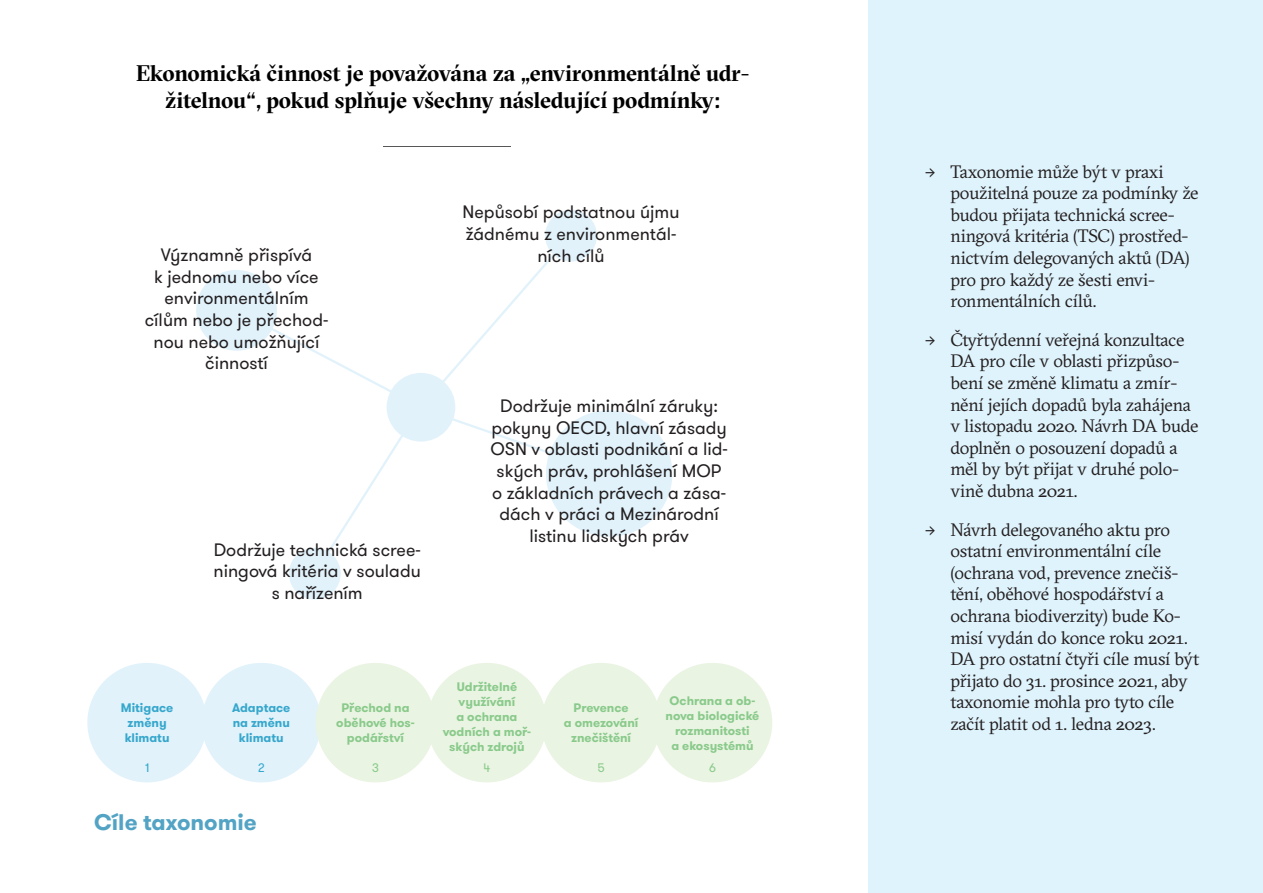
<style>
.page{position:relative;width:1263px;height:893px;background:#fff}
.page>*{position:absolute;margin:0;border:0;box-sizing:border-box;transform-origin:0 0}
.t1{font:700 22.5px/27px "GT Sectra Fine";letter-spacing:-.01em;color:#000001;text-align:center}
.t2{font:700 22.5px "GT Walsheim Pro";color:#52a3c4}
.t3{font:18px/21.6px "GT Sectra";letter-spacing:-.015em;color:#231f20}
.t4{font:18px/21.6px "GT Walsheim Pro";color:#231f20;text-align:center}
.t5{font:700 12.3px/14.9px "GT Walsheim Pro";color:#89ca8b;text-align:center}
.t6{font:700 12.3px/14.9px "GT Walsheim Pro";color:#36a7cc;text-align:center}
.t7{font:12.3px "GT Walsheim Pro";color:#89ca8b}
.t8{font:12.3px "GT Walsheim Pro";color:#36a7cc}
.s1{font-family:"GT Sectra Fine";font-weight:700}
</style>
<div class="page">
<svg style="left:243px;top:254px;width:316px;height:315px"></svg>
<hr style="left:383px;top:146px;width:128px;height:1px;background:#57585a">
<div style="left:545px;top:210px;width:52px;height:52px;background:#e1f2fb;border-radius:50%"></div>
<div style="left:868px;top:0;width:395px;height:893px;background:#dff3fc"></div>
<div style="left:196px;top:270px;width:81px;height:81px;background:#e1f2fb;border-radius:50%"></div>
<div style="left:387px;top:373px;width:68px;height:69px;background:#e1f2fb;border-radius:50%"></div>
<div style="left:87px;top:663px;width:120px;height:119px;background:#e1f2fb;border-radius:50%"></div>
<div style="left:202px;top:663px;width:119px;height:119px;background:#e1f2fb;border-radius:50%"></div>
<div style="left:427px;top:663px;width:120px;height:119px;background:#eaf4e2;border-radius:50%"></div>
<div style="left:316px;top:663px;width:119px;height:119px;background:#eaf4e2;border-radius:50%"></div>
<div style="left:541px;top:663px;width:120px;height:119px;background:#eaf4e2;border-radius:50%"></div>
<div style="left:653px;top:663px;width:119px;height:119px;background:#eaf4e2;border-radius:50%"></div>
<div style="left:289px;top:548px;width:52px;height:52px;background:#e1f2fb;border-radius:50%"></div>
<div style="left:546px;top:410px;width:126px;height:127px;background:#e1f2fb;border-radius:50%"></div>
<p class="t1" style="left:136px;top:59px;width:615px">Ekonomická činnost je považována za „environmentálně udr&shy;žitelnou“, pokud splňuje všechny následující podmínky:</p>
<p class="t4" style="left:462px;top:202px;width:219px;text-align:left">Nepůsobí podstatnou újmu žádnému z environmentál-</p>
<p class="t4" style="left:161px;top:244px;width:153px">Významně přispívá</p>
<p class="t4" style="left:537px;top:245px;width:69px">ních cílů</p>
<p class="t4" style="left:145px;top:266px;width:185px">k jednomu nebo více environmentálním cílům nebo je přechod&shy;nou nebo umožňující činností</p>
<p class="t4" style="left:490px;top:396px;width:239px">Dodržuje minimální záruky: pokyny OECD, hlavní zásady<br>OSN v oblasti podnikání a lid&shy;ských práv, prohlášení MOP o základních právech a zása&shy;dách v práci a Mezinárodní listinu lidských práv</p>
<p class="t4" style="left:214px;top:539px;width:209px">Dodržuje technická scree&shy;ningová kritéria v souladu s nařízením</p>
<p class="t5" style="left:443px;top:680px;width:90px">Udržitelné využívání<br>a ochrana vodních a moř&shy;ských zdrojů</p>
<p class="t5" style="left:564px;top:701px;width:76px">Prevence<br>a omezování znečištění</p>
<p class="t5" style="left:666px;top:693px;width:95px">Ochrana a ob&shy;nova biologické rozmanitosti<br>a ekosystémů</p>
<p class="t6" style="left:232px;top:701px;width:60px">Adaptace na změnu klimatu</p>
<p class="t5" style="left:336px;top:701px;width:80px">Přechod na oběhové hos&shy;podářství</p>
<p class="t6" style="left:121px;top:701px;width:54px">Mitigace změny klimatu</p>
<p class="t8" style="left:145px;top:760px;width:6px">1</p>
<p class="t8" style="left:258px;top:760px;width:8px">2</p>
<p class="t7" style="left:372px;top:760px;width:8px">3</p>
<p class="t7" style="left:483px;top:760px;width:8px">4</p>
<p class="t7" style="left:597px;top:760px;width:9px">5</p>
<p class="t7" style="left:709px;top:760px;width:8px">6</p>
<p class="t2" style="left:94px;top:807px;width:164px">Cíle taxonomie</p>
<p class="t3" style="left:950px;top:161px;width:250px;text-indent:-26px"><span class="s1">→</span> Taxonomie může být v praxi použitelná pouze za podmínky že budou přijata technická scree&shy;ningová kritéria (TSC) prostřed&shy;nictvím delegovaných aktů (DA) pro pro každý ze šesti envi&shy;ronmentálních cílů.</p>
<p class="t3" style="left:950px;top:329px;width:250px;text-indent:-26px"><span class="s1">→</span> Čtyřtýdenní veřejná konzultace<br>DA pro cíle v oblasti přizpůso&shy;bení se změně klimatu a zmír&shy;nění jejích dopadů byla zahájena v listopadu 2020. Návrh DA bude doplněn o posouzení dopadů a měl by být přijat v druhé polo&shy;vině dubna 2021.</p>
<p class="t3" style="left:950px;top:519px;width:250px;text-indent:-26px"><span class="s1">→</span> Návrh delegovaného aktu pro ostatní environmentální cíle (ochrana vod, prevence znečiš&shy;tění, oběhové hospodářství a ochrana biodiverzity) bude Ko&shy;misí vydán do konce roku 2021.<br>DA pro ostatní čtyři cíle musí být přijato do 31. prosince 2021, aby taxonomie mohla pro tyto cíle začít platit od 1. ledna 2023.</p>
</div>
